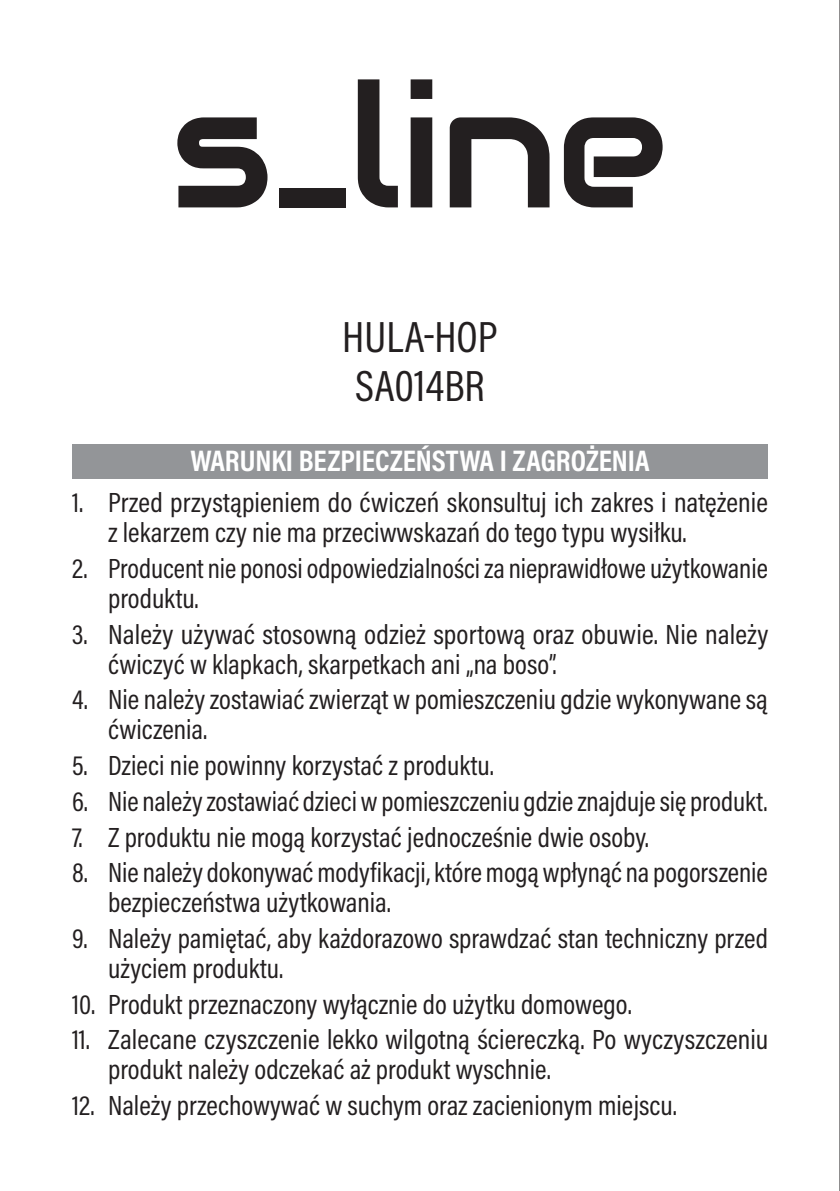
<style>
.page{position:relative;width:840px;height:1191px;background:#fff}
.page>*{position:absolute;margin:0;border:0;box-sizing:border-box;transform-origin:0 0}
.Nazwa01{font:44px "Acumin Pro Cond";color:#231f20}
.naglowek{font:700 30px "Acumin Pro Cond";color:#fff}
.t1{font:28px/30px "Acumin Pro Cond";color:#231f20}
</style>
<div class="page">
<div style="left:72px;top:444px;width:695px;height:35px;background:#939598"></div>
<svg style="left:177px;top:117px;width:90px;height:90px"></svg>
<div style="left:279px;top:188px;width:66px;height:19px;background:#231f20"></div>
<svg style="left:357px;top:79px;width:40px;height:128px"></svg>
<svg style="left:410px;top:79px;width:22px;height:128px;background:#484546"></svg>
<svg style="left:449px;top:117px;width:100px;height:90px"></svg>
<svg style="left:563px;top:117px;width:99px;height:90px"></svg>
<hr style="left:839px;top:0;width:1px;height:1191px;background:#231f20">
<p class="Nazwa01" style="left:342px;top:308px;width:157px">HULA-HOP</p>
<p class="Nazwa01" style="left:355px;top:358px;width:131px">SA014BR</p>
<p class="naglowek" style="left:190px;top:441px;width:460px">WARUNKI BEZPIECZEŃSTWA I ZAGROŻENIA</p>
<p class="t1" style="left:108px;top:487px;width:661px;text-indent:-36px">1. Przed przystąpieniem do ćwiczeń skonsultuj ich zakres i natężenie z lekarzem czy nie ma przeciwwskazań do tego typu wysiłku.</p>
<p class="t1" style="left:108px;top:553px;width:661px;text-indent:-36px">2. Producent nie ponosi odpowiedzialności za nieprawidłowe użytkowanie produktu.</p>
<p class="t1" style="left:108px;top:618px;width:661px;text-indent:-36px">3. Należy używać stosowną odzież sportową oraz obuwie. Nie należy ćwiczyć w klapkach, skarpetkach ani „na boso”.</p>
<p class="t1" style="left:108px;top:684px;width:660px;text-indent:-36px">4. Nie należy zostawiać zwierząt w pomieszczeniu gdzie wykonywane są ćwiczenia.</p>
<p class="t1" style="left:72px;top:750px;width:423px">5. Dzieci nie powinny korzystać z produktu.</p>
<p class="t1" style="left:72px;top:785px;width:696px">6. Nie należy zostawiać dzieci w pomieszczeniu gdzie znajduje się produkt.</p>
<p class="t1" style="left:72px;top:821px;width:578px">7. Z produktu nie mogą korzystać jednocześnie dwie osoby.</p>
<p class="t1" style="left:108px;top:857px;width:660px;text-indent:-36px">8. Nie należy dokonywać modyfikacji, które mogą wpłynąć na pogorszenie bezpieczeństwa użytkowania.</p>
<p class="t1" style="left:108px;top:922px;width:661px;text-indent:-36px">9. Należy pamiętać, aby każdorazowo sprawdzać stan techniczny przed użyciem produktu.</p>
<p class="t1" style="left:72px;top:988px;width:561px">10. Produkt przeznaczony wyłącznie do użytku domowego.</p>
<p class="t1" style="left:108px;top:1024px;width:661px;text-indent:-36px">11. Zalecane czyszczenie lekko wilgotną ściereczką. Po wyczyszczeniu produkt należy odczekać aż produkt wyschnie.</p>
<p class="t1" style="left:72px;top:1089px;width:606px">12. Należy przechowywać w suchym oraz zacienionym miejscu.</p>
</div>
